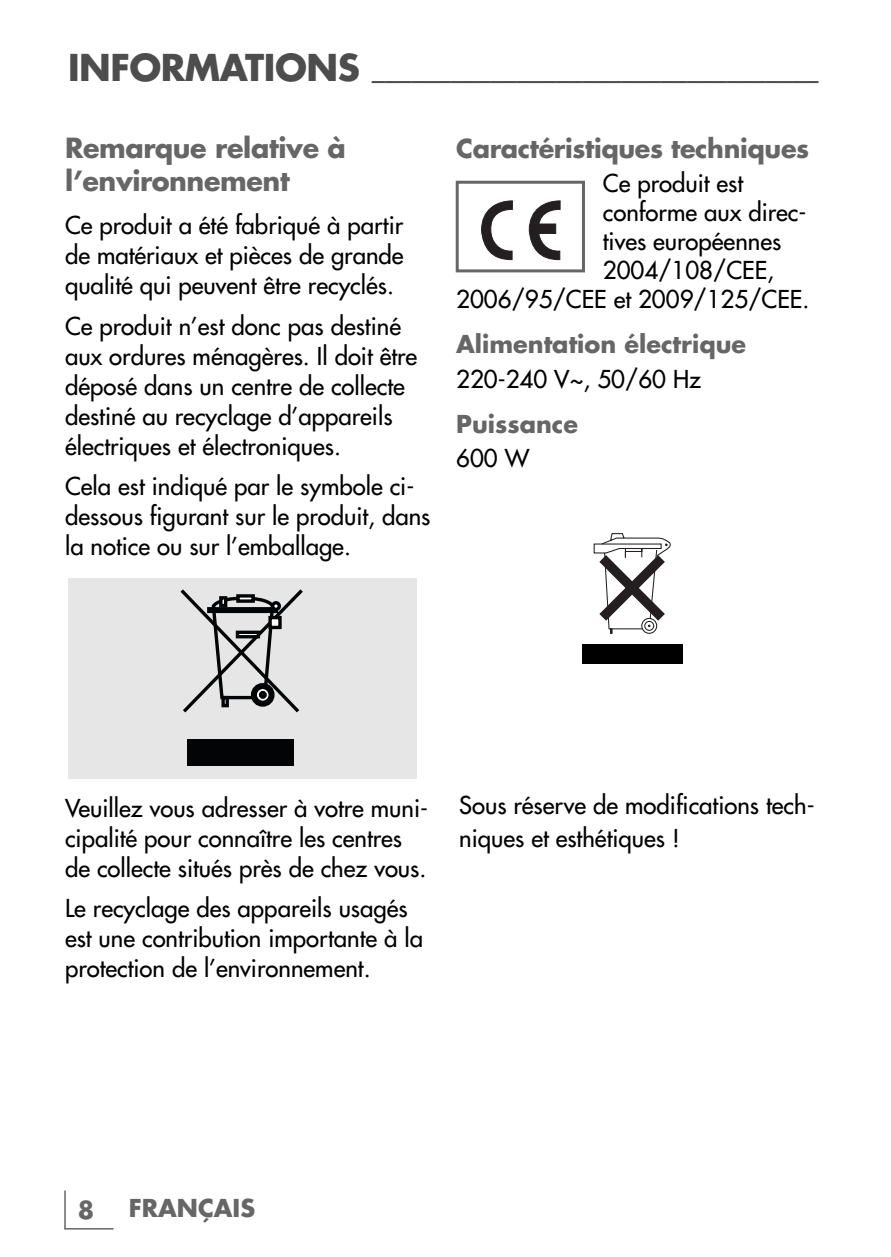
<style>
.page{position:relative;width:891px;height:1257px;background:#fff}
.page>*{position:absolute;margin:0;border:0;box-sizing:border-box;transform-origin:0 0}
.t1{font:700 27px "Futura";color:#4d4d4d}
.t2{font:700 27px/33px "Futura";letter-spacing:-.015em;color:#666}
.t3{font:700 25.5px "Futura";letter-spacing:-.015em;color:#666}
.t4{font:24px/30px "Futura";color:#000}
.t5{font:700 24px "Futura";color:#666}
.s1{font-size:36px}
</style>
<div class="page">
<hr style="left:64px;top:1191px;width:2px;height:38px;background:#666">
<hr style="left:64px;top:1228px;width:50px;height:2px;background:#666">
<div style="left:68px;top:578px;width:349px;height:200px;background:#e6e6e6"></div>
<svg style="left:180px;top:589px;width:123px;height:124px"></svg>
<svg style="left:219px;top:596px;width:8px;height:11px"></svg>
<svg style="left:236px;top:594px;width:19px;height:9px"></svg>
<svg style="left:236px;top:631px;width:24px;height:7px"></svg>
<div style="left:268px;top:616px;width:14px;height:13px;background:#fff;border:3px solid #020405"></div>
<svg style="left:221px;top:696px;width:8px;height:11px"></svg>
<svg style="left:271px;top:601px;width:10px;height:10px"></svg>
<div style="left:188px;top:739px;width:106px;height:27px;background:#020405"></div>
<svg style="left:251px;top:683px;width:24px;height:24px"></svg>
<svg style="left:259px;top:691px;width:8px;height:8px"></svg>
<svg style="left:529px;top:200px;width:32px;height:60px"></svg>
<div style="left:538px;top:224px;width:18px;height:10px;background:#231f20"></div>
<svg style="left:481px;top:200px;width:32px;height:60px"></svg>
<div style="left:456px;top:181px;width:129px;height:91px;border:3px solid #666"></div>
<svg style="left:593px;top:533px;width:78px;height:101px"></svg>
<div style="left:582px;top:644px;width:101px;height:20px;background:#000"></div>
<p class="t1" style="left:68px;top:56px;width:752px"><span class="s1">INFORMATIONS</span> __________________________________</p>
<p class="t2" style="left:65px;top:134px;width:283px">Remarque relative à l’environnement</p>
<p class="t4" style="left:65px;top:212px;width:340px;text-align:justify">Ce produit a été fabriqué à partir de matériaux et pièces de grande qualité qui peuvent être recyclés.</p>
<p class="t4" style="left:65px;top:313px;width:354px">Ce produit n’est donc pas destiné aux ordures ménagères. Il doit être déposé dans un centre de collecte destiné au recyclage d’appareils électriques et électroniques.</p>
<p class="t4" style="left:65px;top:473px;width:367px">Cela est indiqué par le symbole ci&shy;dessous figurant sur le produit, dans la notice ou sur l’emballage.</p>
<p class="t3" style="left:456px;top:137px;width:355px">Caractéristiques techniques</p>
<p class="t4" style="left:603px;top:170px;width:142px">Ce produit est</p>
<p class="t4" style="left:603px;top:199px;width:205px">conforme aux direc-</p>
<p class="t4" style="left:603px;top:228px;width:180px">tives européennes</p>
<p class="t4" style="left:603px;top:257px;width:173px">2004/108/CEE,</p>
<p class="t4" style="left:456px;top:286px;width:355px">2006/95/CEE et 2009/125/CEE.</p>
<p class="t5" style="left:456px;top:333px;width:291px">Alimentation électrique</p>
<p class="t4" style="left:456px;top:366px;width:246px">220-240 V~, 50/60 Hz</p>
<p class="t5" style="left:456px;top:413px;width:123px">Puissance</p>
<p class="t4" style="left:456px;top:445px;width:75px">600 W</p>
<p class="t4" style="left:65px;top:795px;width:365px">Veuillez vous adresser à votre muni&shy;cipalité pour connaître les centres de collecte situés près de chez vous.</p>
<p class="t4" style="left:65px;top:895px;width:360px">Le recyclage des appareils usagés est une contribution importante à la protection de l’environnement.</p>
<p class="t4" style="left:459px;top:790px;width:357px;line-height:32.7px">Sous réserve de modifications tech&shy;niques et esthétiques !</p>
<p class="t5" style="left:78px;top:1199px;width:18px">8</p>
<p class="t5" style="left:129px;top:1197px;width:128px">FRANÇAIS</p>
</div>
